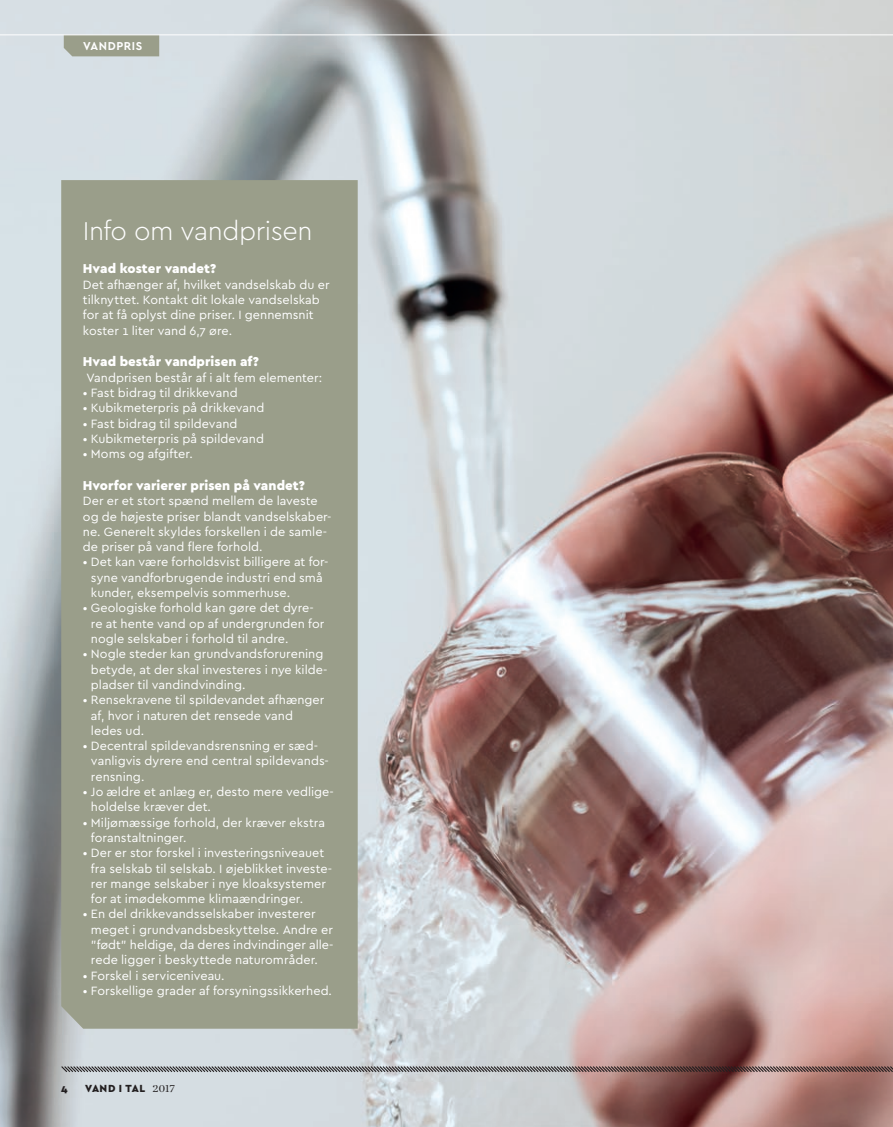
<style>
.page{position:relative;width:893px;height:1127px;background:#fff}
.page>*{position:absolute;margin:0;border:0;box-sizing:border-box;transform-origin:0 0}
.t1{font:300 27px "Cera PRO";letter-spacing:-.02em;color:#fff}
.t2{font:900 13.5px "Cera PRO";letter-spacing:.005em;color:#fff}
.t3{font:12.6px/15.3px "Cera PRO";color:#fff}
.t4{font:700 12px "Cera PRO";letter-spacing:.05em;color:#fff}
.t5{font:900 10.8px "Cera PRO";letter-spacing:.045em;color:#231f20}
.s1{font-family:"Chronicle Deck";font-weight:400}
</style>
<div class="page">
<img style="left:0;top:0;width:893px;height:1127px">
<div style="left:61px;top:180px;width:297px;height:849px;background:#9a9e8a"></div>
<div style="left:64px;top:35px;width:95px;height:21px;background:#9a9e8a"></div>
<hr style="left:0;top:34px;width:893px;height:1px;background:#fff">
<svg style="left:60px;top:1065px;width:833px;height:8px"></svg>
<p class="t4" style="left:83px;top:38px;width:61px">VANDPRIS</p>
<h1 class="t1" style="left:83px;top:213px;width:231px">Info om vandprisen</h1>
<p class="t2" style="left:83px;top:260px;width:135px">Hvad koster vandet?</p>
<p class="t3" style="left:83px;top:276px;width:248px">Det afhænger af, hvilket vandselskab du er tilknyttet. Kontakt dit lokale vandselskab for at få oplyst dine priser. I gennemsnit koster 1 liter vand 6,7 øre.</p>
<p class="t2" style="left:83px;top:353px;width:178px">Hvad består vandprisen af?</p>
<p class="t3" style="left:86px;top:369px;width:237px">Vandprisen består af i alt fem elementer:</p>
<p class="t3" style="left:83px;top:384px;width:156px">• Fast bidrag til drikkevand</p>
<p class="t3" style="left:83px;top:400px;width:183px">• Kubikmeterpris på drikkevand</p>
<p class="t3" style="left:83px;top:415px;width:156px">• Fast bidrag til spildevand</p>
<p class="t3" style="left:83px;top:430px;width:183px">• Kubikmeterpris på spildevand</p>
<p class="t3" style="left:83px;top:446px;width:111px">• Moms og afgifter.</p>
<p class="t2" style="left:83px;top:476px;width:224px">Hvorfor varierer prisen på vandet?</p>
<p class="t3" style="left:83px;top:493px;width:250px">Der er et stort spænd mellem de laveste og de højeste priser blandt vandselskaber&shy;ne. Generelt skyldes forskellen i de samle&shy;de priser på vand flere forhold.</p>
<p class="t3" style="left:91px;top:554px;width:239px;text-indent:-8px">• Det kan være forholdsvist billigere at for&shy;syne vandforbrugende industri end små kunder, eksempelvis sommerhuse.</p>
<p class="t3" style="left:91px;top:600px;width:235px;text-indent:-8px">• Geologiske forhold kan gøre det dyre&shy;re at hente vand op af undergrunden for nogle selskaber i forhold til andre.</p>
<p class="t3" style="left:91px;top:646px;width:238px;text-indent:-8px">• Nogle steder kan grundvandsforurening betyde, at der skal investeres i nye kilde&shy;pladser til vandindvinding.</p>
<p class="t3" style="left:91px;top:692px;width:235px;text-indent:-8px">• Rensekravene til spildevandet afhænger af, hvor i naturen det rensede vand ledes ud.</p>
<p class="t3" style="left:91px;top:738px;width:239px;text-indent:-8px">• Decentral spildevandsrensning er sæd&shy;vanligvis dyrere end central spildevands&shy;rensning.</p>
<p class="t3" style="left:91px;top:783px;width:243px;text-indent:-8px">• Jo ældre et anlæg er, desto mere vedlige&shy;holdelse kræver det.</p>
<p class="t3" style="left:91px;top:814px;width:236px;text-indent:-8px">• Miljømæssige forhold, der kræver ekstra foranstaltninger.</p>
<p class="t3" style="left:91px;top:845px;width:243px;text-indent:-8px">• Der er stor forskel i investeringsniveauet fra selskab til selskab. I øjeblikket investe&shy;rer mange selskaber i nye kloaksystemer for at imødekomme klimaændringer.</p>
<p class="t3" style="left:91px;top:906px;width:244px;text-indent:-8px">• En del drikkevandsselskaber investerer meget i grundvandsbeskyttelse. Andre er ”født” heldige, da deres indvindinger alle&shy;rede ligger i beskyttede naturområder.</p>
<p class="t3" style="left:83px;top:967px;width:143px">• Forskel i serviceniveau.</p>
<p class="t3" style="left:83px;top:982px;width:251px">• Forskellige grader af forsyningssikkerhed.</p>
<p class="t5" style="left:61px;top:1081px;width:8px">4</p>
<p class="t5" style="left:85px;top:1081px;width:91px">VAND I TAL <span class="s1">2017</span></p>
</div>
